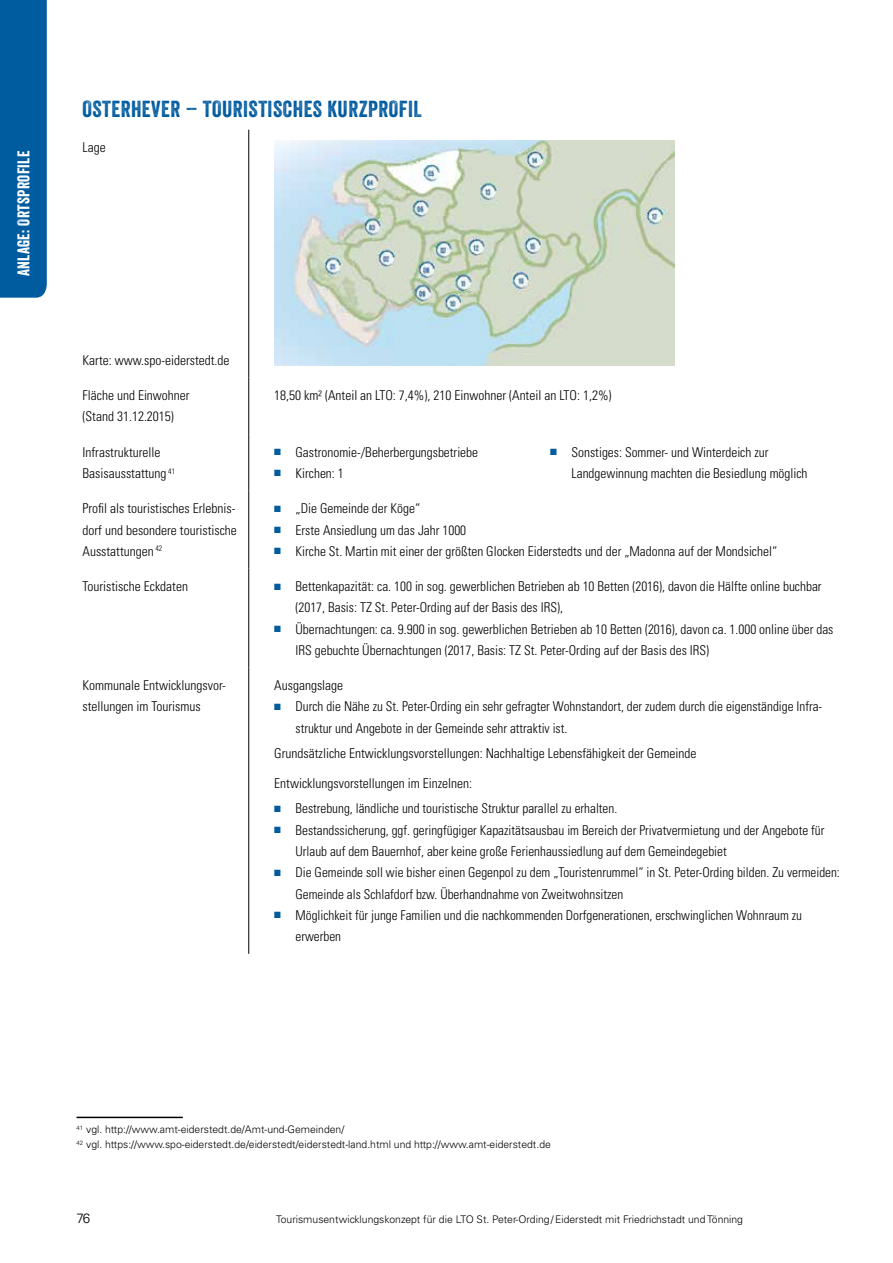
<style>
.page{position:relative;width:893px;height:1263px;background:#fff}
.page>*{position:absolute;margin:0;border:0;box-sizing:border-box;transform-origin:0 0}
.t1{font:22.5px "Veneer";letter-spacing:.02em;color:#005b9f}
.t2{font:16.5px "Veneer";letter-spacing:.02em;color:#fff}
.t3{font:300 condensed 13.5px/21.3px "Univers LT Std";color:#000}
.t4{font:300 13.5px "Univers LT Std";color:#000}
.t5{font:300 10.5px/15px "Univers LT Std";color:#000}
.s1{color:#005b9f}
</style>
<div class="page">
<div style="left:0;top:0;width:47px;height:298px;background:#005b9f"></div>
<hr style="left:248px;top:130px;width:1px;height:248px;background:#000">
<hr style="left:248px;top:378px;width:1px;height:56px;background:#000">
<hr style="left:248px;top:434px;width:1px;height:57px;background:#000">
<hr style="left:248px;top:491px;width:1px;height:77px;background:#000">
<hr style="left:248px;top:568px;width:1px;height:100px;background:#000">
<hr style="left:248px;top:668px;width:1px;height:286px;background:#000">
<img style="left:275px;top:140px;width:399px;height:226px">
<hr style="left:77px;top:1117px;width:106px;height:1px;background:#000">
<p class="t2" style="left:13px;top:276px;width:127px;rotate:-90deg">Anlage: Ortsprofile</p>
<h1 class="t1" style="left:83px;top:95px;width:341px">OSTERHEVER – TOURISTISCHES KURZPROFIL</h1>
<p class="t3" style="left:83px;top:137px;width:25px">Lage</p>
<p class="t3" style="left:83px;top:349px;width:149px">Karte: www.spo-eiderstedt.de</p>
<p class="t3" style="left:83px;top:385px;width:109px">Fläche und Einwohner (Stand 31.12.2015)</p>
<p class="t3" style="left:274px;top:385px;width:339px">18,50 km² (Anteil an LTO: 7,4%), 210 Einwohner (Anteil an LTO: 1,2%)</p>
<p class="t3" style="left:83px;top:441px;width:94px">Infrastrukturelle<br>Basisausstattung <sup>41</sup></p>
<p class="t3" style="left:274px;top:441px;width:205px"><span class="s1">■</span> Gastronomie-/Beherbergungsbetriebe</p>
<p class="t3" style="left:572px;top:441px;width:237px;text-indent:-21px"><span class="s1">■</span> Sonstiges: Sommer- und Winterdeich zur<br>Landgewinnung machten die Besiedlung möglich</p>
<p class="t3" style="left:274px;top:463px;width:71px"><span class="s1">■</span> Kirchen: 1</p>
<p class="t3" style="left:83px;top:498px;width:156px;text-align:justify">Profil als touristisches Erlebnis&shy;dorf und besondere touristische Ausstattungen <sup>42</sup></p>
<p class="t3" style="left:274px;top:498px;width:147px"><span class="s1">■</span> „Die Gemeinde der Köge“</p>
<p class="t3" style="left:274px;top:519px;width:193px"><span class="s1">■</span> Erste Ansiedlung um das Jahr 1000</p>
<p class="t3" style="left:274px;top:540px;width:504px"><span class="s1">■</span> Kirche St. Martin mit einer der größten Glocken Eiderstedts und der „Madonna auf der Mondsichel“</p>
<p class="t3" style="left:83px;top:576px;width:107px">Touristische Eckdaten</p>
<p class="t3" style="left:296px;top:576px;width:528px;text-indent:-21px"><span class="s1">■</span> Bettenkapazität: ca. 100 in sog. gewerblichen Betrieben ab 10 Betten (2016), davon die Hälfte online buchbar (2017, Basis: TZ St. Peter-Ording auf der Basis des IRS),</p>
<p class="t3" style="left:296px;top:618px;width:539px;text-indent:-21px"><span class="s1">■</span> Übernachtungen: ca. 9.900 in sog. gewerblichen Betrieben ab 10 Betten (2016), davon ca. 1.000 online über das<br>IRS gebuchte Übernachtungen (2017, Basis: TZ St. Peter-Ording auf der Basis des IRS)</p>
<p class="t3" style="left:83px;top:675px;width:145px">Kommunale Entwicklungsvor&shy;stellungen im Tourismus</p>
<p class="t3" style="left:274px;top:675px;width:70px">Ausgangslage</p>
<p class="t3" style="left:296px;top:696px;width:528px;text-indent:-21px"><span class="s1">■</span> Durch die Nähe zu St. Peter-Ording ein sehr gefragter Wohnstandort, der zudem durch die eigenständige Infra&shy;struktur und Angebote in der Gemeinde sehr attraktiv ist.</p>
<p class="t3" style="left:274px;top:743px;width:424px">Grundsätzliche Entwicklungsvorstellungen: Nachhaltige Lebensfähigkeit der Gemeinde</p>
<p class="t3" style="left:274px;top:772px;width:199px">Entwicklungsvorstellungen im Einzelnen:</p>
<p class="t3" style="left:274px;top:798px;width:345px"><span class="s1">■</span> Bestrebung, ländliche und touristische Struktur parallel zu erhalten.</p>
<p class="t3" style="left:296px;top:819px;width:530px;text-indent:-21px"><span class="s1">■</span> Bestandssicherung, ggf. geringfügiger Kapazitätsausbau im Bereich der Privatvermietung und der Angebote für<br>Urlaub auf dem Bauernhof, aber keine große Ferienhaussiedlung auf dem Gemeindegebiet</p>
<p class="t3" style="left:296px;top:862px;width:546px;text-indent:-21px"><span class="s1">■</span> Die Gemeinde soll wie bisher einen Gegenpol zu dem „Touristenrummel“ in St. Peter-Ording bilden. Zu vermeiden:<br>Gemeinde als Schlafdorf bzw. Überhandnahme von Zweitwohnsitzen</p>
<p class="t3" style="left:296px;top:904px;width:508px;text-indent:-21px"><span class="s1">■</span> Möglichkeit für junge Familien und die nachkommenden Dorfgenerationen, erschwinglichen Wohnraum zu erwerben</p>
<p class="t5" style="left:77px;top:1122px;width:476px"><sup>41</sup> vgl. http://www.amt-eiderstedt.de/Amt-und-Gemeinden/<br><sup>42</sup> vgl. https://www.spo-eiderstedt.de/eiderstedt/eiderstedt-land.html und http://www.amt-eiderstedt.de</p>
<p class="t4" style="left:77px;top:1210px;width:15px">76</p>
<p class="t5" style="left:276px;top:1211px;width:468px">Tourismusentwicklungskonzept für die LTO St. Peter-Ording/Eiderstedt mit Friedrichstadt und Tönning</p>
</div>
